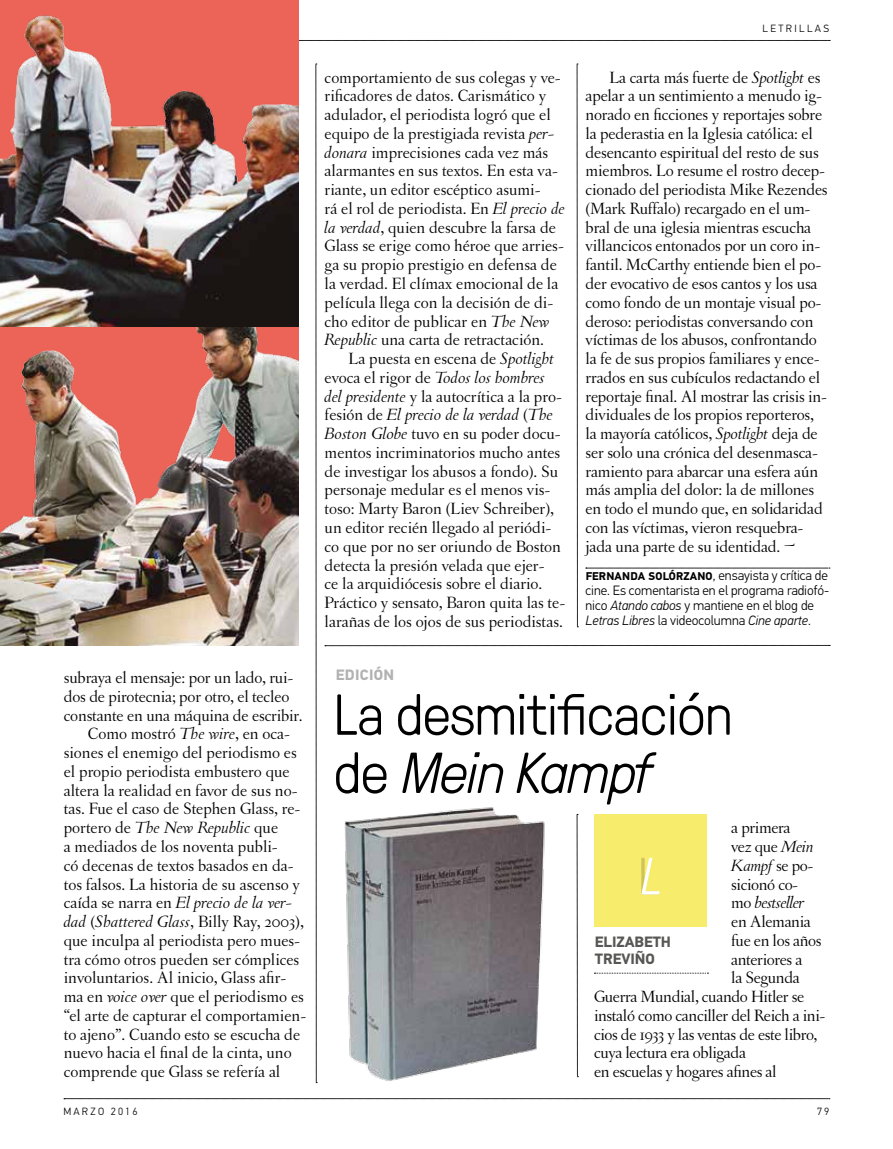
<style>
.page{position:relative;width:893px;height:1149px;background:#fff}
.page>*{position:absolute;margin:0;border:0;box-sizing:border-box;transform-origin:0 0}
.t1{font:300 57.6px/58.2px "GT Pressura";letter-spacing:-.02em;color:#000}
.t2{font:italic 300 52.5px "GT Pressura";color:#fff}
.t3{font:17.25px/18.8px "Letras Oldstyle";letter-spacing:-.01em;color:#000}
.t4{font:italic 17.25px "Letras Oldstyle";color:#000;scale:1.1 1}
.t5{font:italic 17.25px "Letras Oldstyle";letter-spacing:-.02em;color:#000;scale:1.1 1}
.t6{font:700 15px/16.5px "PF Din Text Pro";letter-spacing:-.005em;color:#575756}
.t7{font:700 15px "PF Din Text Pro";letter-spacing:.02em;color:#b3b2b2}
.t8{font:300 13.5px/15px "PF Din Text Pro";letter-spacing:-.005em;color:#000}
.t9{font:300 10.5px "PF Din Text Pro";letter-spacing:.22em;color:#000}
.s1{font-style:italic}
.s2{font-style:normal}
.s3{font-weight:700;font-size:11.25px}
</style>
<div class="page">
<svg style="left:298px;top:40px;width:532px;height:1px"></svg>
<svg style="left:64px;top:1098px;width:766px;height:1px"></svg>
<svg style="left:316px;top:64px;width:1px;height:1018px"></svg>
<svg style="left:577px;top:64px;width:1px;height:563px"></svg>
<svg style="left:577px;top:814px;width:1px;height:263px"></svg>
<svg style="left:325px;top:645px;width:505px;height:1px"></svg>
<img style="left:0;top:0;width:298px;height:645px">
<svg style="left:586px;top:567px;width:244px;height:1px"></svg>
<img style="left:344px;top:807px;width:201px;height:274px">
<div style="left:594px;top:814px;width:113px;height:112px;background:#f8ec6c"></div>
<svg style="left:594px;top:972px;width:114px;height:1px"></svg>
<p class="t3" style="left:64px;top:668px;width:231px">subraya el mensaje: por un lado, rui-</p>
<p class="t3" style="left:64px;top:686px;width:227px">dos de pirotecnia; por otro, el tecleo</p>
<p class="t3" style="left:64px;top:705px;width:240px">constante en una máquina de escribir.</p>
<p class="t3" style="left:88px;top:724px;width:204px">Como mostró <span class="s1">The wire</span>, en oca-</p>
<p class="t3" style="left:64px;top:743px;width:234px">siones el enemigo del periodismo es</p>
<p class="t3" style="left:64px;top:761px;width:227px">el propio periodista embustero que</p>
<p class="t3" style="left:64px;top:780px;width:235px">altera la realidad en favor de sus no-</p>
<p class="t3" style="left:64px;top:799px;width:238px">tas. Fue el caso de Stephen Glass, re-</p>
<p class="t4" style="left:64px;top:818px;width:196px"><span class="s2">portero de</span> The New Republic <span class="s2">que</span></p>
<p class="t3" style="left:64px;top:836px;width:215px">a mediados de los noventa publi-</p>
<p class="t3" style="left:64px;top:855px;width:231px">có decenas de textos basados en da-</p>
<p class="t3" style="left:64px;top:874px;width:238px">tos falsos. La historia de su ascenso y</p>
<p class="t4" style="left:64px;top:893px;width:209px"><span class="s2">caída se narra en</span> El precio de la ver-</p>
<p class="t4" style="left:64px;top:911px;width:220px">dad <span class="s2">(</span>Shattered Glass<span class="s2">, Billy Ray, 2003),</span></p>
<p class="t3" style="left:64px;top:930px;width:238px">que inculpa al periodista pero mues-</p>
<p class="t3" style="left:64px;top:949px;width:237px">tra cómo otros pueden ser cómplices</p>
<p class="t3" style="left:64px;top:968px;width:224px">involuntarios. Al inicio, Glass afir-</p>
<p class="t3" style="left:64px;top:986px;width:242px">ma en <span class="s1">voice over</span> que el periodismo es</p>
<p class="t3" style="left:64px;top:1005px;width:244px">“el arte de capturar el comportamien-</p>
<p class="t3" style="left:64px;top:1024px;width:238px">to ajeno”. Cuando esto se escucha de</p>
<p class="t3" style="left:64px;top:1043px;width:229px">nuevo hacia el final de la cinta, uno</p>
<p class="t3" style="left:64px;top:1061px;width:218px">comprende que Glass se refería al</p>
<p class="t3" style="left:325px;top:68px;width:242px">comportamiento de sus colegas y ve&shy;rificadores de datos. Carismático y adulador, el periodista logró que el equipo de la prestigiada revista <span class="s1">per&shy;donara</span> imprecisiones cada vez más alarmantes en sus textos. En esta va&shy;riante, un editor escéptico asumi-<br>rá el rol de periodista. En <span class="s1">El precio de la verdad</span>, quien descubre la farsa de Glass se erige como héroe que arries&shy;ga su propio prestigio en defensa de la verdad. El clímax emocional de la película llega con la decisión de di&shy;cho editor de publicar en <span class="s1">The New Republic</span> una carta de retractación.</p>
<p class="t3" style="left:325px;top:349px;width:242px;text-indent:24px">La puesta en escena de <span class="s1">Spotlight </span>evoca el rigor de <span class="s1">Todos los hombres del presidente</span> y la autocrítica a la pro&shy;fesión de <span class="s1">El precio de la verdad</span> (<span class="s1">The Boston Globe</span> tuvo en su poder docu&shy;mentos incriminatorios mucho antes de investigar los abusos a fondo). Su personaje medular es el menos vis&shy;toso: Marty Baron (Liev Schreiber), un editor recién llegado al periódi&shy;co que por no ser oriundo de Boston detecta la presión velada que ejer-<br>ce la arquidiócesis sobre el diario.<br>Práctico y sensato, Baron quita las te&shy;larañas de los ojos de sus periodistas.</p>
<p class="t9" style="left:763px;top:22px;width:68px">LETRILLAS</p>
<p class="t3" style="left:586px;top:68px;width:244px;text-indent:24px">La carta más fuerte de <span class="s1">Spotlight</span> es apelar a un sentimiento a menudo ig&shy;norado en ficciones y reportajes sobre la pederastia en la Iglesia católica: el desencanto espiritual del resto de sus miembros. Lo resume el rostro decep&shy;cionado del periodista Mike Rezendes (Mark Ruffalo) recargado en el um&shy;bral de una iglesia mientras escucha villancicos entonados por un coro in&shy;fantil. McCarthy entiende bien el po&shy;der evocativo de esos cantos y los usa como fondo de un montaje visual po&shy;deroso: periodistas conversando con víctimas de los abusos, confrontando la fe de sus propios familiares y ence&shy;rrados en sus cubículos redactando el reportaje final. Al mostrar las crisis in&shy;dividuales de los propios reporteros, la mayoría católicos, <span class="s1">Spotlight</span> deja de ser solo una crónica del desenmasca&shy;ramiento para abarcar una esfera aún más amplia del dolor: la de millones en todo el mundo que, en solidaridad con las víctimas, vieron resquebra&shy;jada una parte de su identidad. ~</p>
<p class="t8" style="left:586px;top:568px;width:245px"><span class="s3">FERNANDA SOLÓRZANO</span>, ensayista y crítica de cine. Es comentarista en el programa radiofó&shy;nico <span class="s1">Atando cabos</span> y mantiene en el blog de <span class="s1">Letras Libres</span> la videocolumna <span class="s1">Cine aparte</span>.</p>
<p class="t7" style="left:336px;top:665px;width:60px">EDICIÓN</p>
<h1 class="t1" style="left:334px;top:681px;width:400px">La desmitificación de <span class="s1">Mein Kampf</span></h1>
<p class="t3" style="left:731px;top:818px;width:61px">a primera</p>
<p class="t3" style="left:731px;top:836px;width:84px">vez que <span class="s1">Mein</span></p>
<p class="t4" style="left:731px;top:855px;width:76px">Kampf <span class="s2">se po-</span></p>
<p class="t3" style="left:731px;top:874px;width:68px">sicionó co-</p>
<p class="t5" style="left:731px;top:893px;width:68px"><span class="s2">mo</span> bestseller</p>
<p class="t3" style="left:731px;top:911px;width:81px">en Alemania</p>
<p class="t3" style="left:731px;top:930px;width:92px">fue en los años</p>
<p class="t3" style="left:731px;top:949px;width:73px">anteriores a</p>
<p class="t3" style="left:731px;top:968px;width:70px">la Segunda</p>
<p class="t3" style="left:594px;top:986px;width:212px">Guerra Mundial, cuando Hitler se</p>
<p class="t3" style="left:594px;top:1005px;width:233px">instaló como canciller del Reich a ini-</p>
<p class="t3" style="left:594px;top:1024px;width:225px">cios de 1933 y las ventas de este libro,</p>
<p class="t3" style="left:594px;top:1043px;width:154px">cuya lectura era obligada</p>
<p class="t3" style="left:594px;top:1061px;width:184px">en escuelas y hogares afines al</p>
<h2 class="t2" style="left:640px;top:838px;width:23px">L</h2>
<p class="t6" style="left:595px;top:933px;width:78px">ELIZABETH<br>TREVIÑO</p>
<p class="t9" style="left:63px;top:1104px;width:76px">MARZO 2016</p>
<p class="t9" style="left:817px;top:1104px;width:14px">79</p>
</div>
